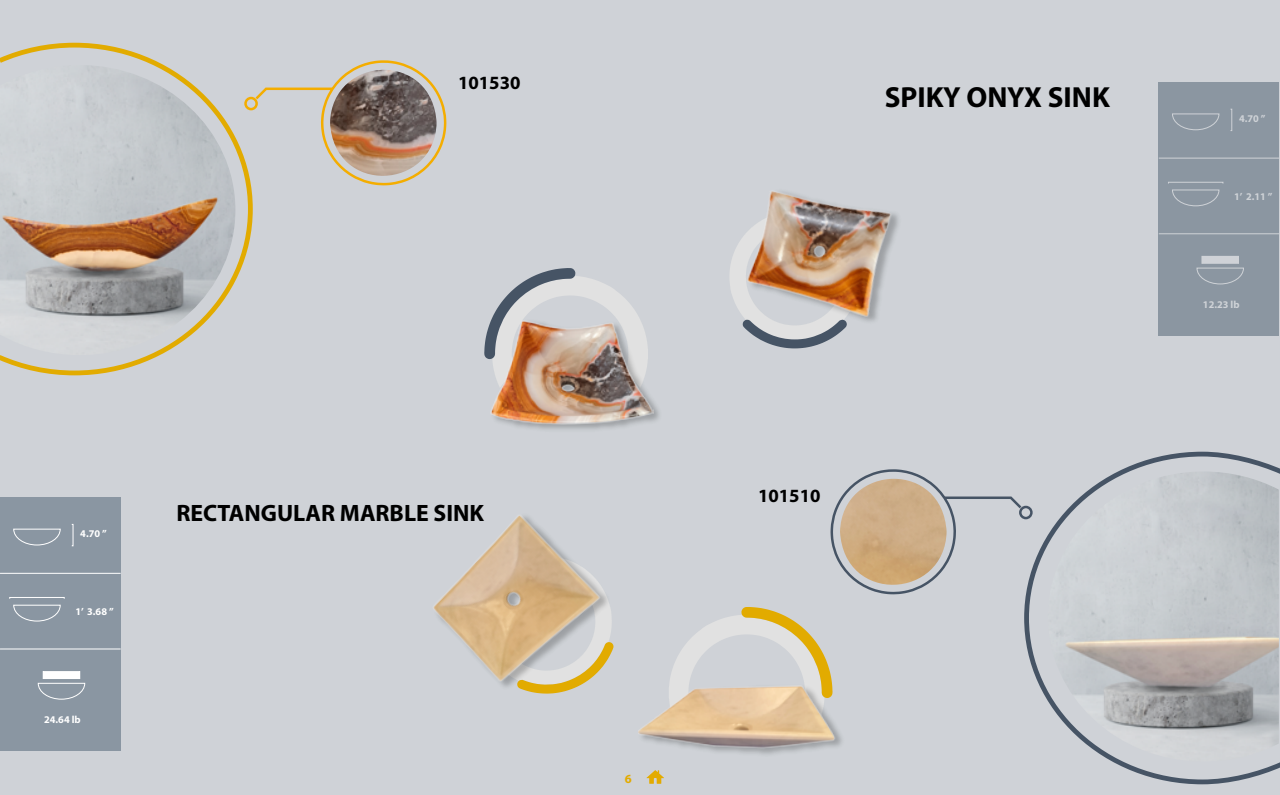
<style>
.page{position:relative;width:1280px;height:795px;background:#cfd2d7}
.page>*{position:absolute;margin:0;border:0;box-sizing:border-box;transform-origin:0 0}
.t1{font:700 29.12px "Myriad Pro";color:#000}
.t2{font:700 23.75px "Myriad Pro";color:#000}
.t3{font:700 18.75px "Myriad Pro";color:#000}
.t4{font:700 12.5px "Myriad Pro";color:#e3ab00}
.t5{font:700 10.25px "Myriad Pro";color:#fff}
</style>
<div class="page">
<svg style="left:0;top:40px;width:255px;height:338px;background:#d1cdbc"></svg>
<svg style="left:253px;top:59px;width:195px;height:128px;background:#d0cfcb"></svg>
<div style="left:244px;top:97px;width:14px;height:13px;border:2px solid #f4ad00;border-radius:50%"></div>
<svg style="left:1022px;top:449px;width:258px;height:337px;background:#bec2c9"></svg>
<svg style="left:829px;top:468px;width:195px;height:128px;background:#c7cbd0"></svg>
<div style="left:1019px;top:505px;width:14px;height:14px;border:2px solid #465465;border-radius:50%"></div>
<div style="left:0;top:497px;width:121px;height:253px;background:#8a96a2"></div>
<hr style="left:0;top:648px;width:121px;height:1px;background:#fff">
<hr style="left:0;top:573px;width:121px;height:1px;background:#fff">
<div style="left:43px;top:671px;width:37px;height:7px;background:#fff"></div>
<svg style="left:13px;top:528px;width:48px;height:17px"></svg>
<div style="left:9px;top:597px;width:56px;height:2px;border:1px solid #fff"></div>
<svg style="left:13px;top:604px;width:48px;height:17px"></svg>
<svg style="left:38px;top:682px;width:47px;height:18px"></svg>
<svg style="left:484px;top:268px;width:164px;height:120px;background:#b9bec4"></svg>
<svg style="left:729px;top:215px;width:128px;height:133px;background:#b7bcc2"></svg>
<svg style="left:669px;top:607px;width:164px;height:6px"></svg>
<img style="left:1048px;top:471px;width:231px;height:290px">
<img style="left:0;top:65px;width:235px;height:290px">
<img style="left:899px;top:187px;width:5px;height:140px">
<img style="left:742px;top:170px;width:157px;height:157px">
<img style="left:654px;top:317px;width:11px;height:117px">
<img style="left:489px;top:289px;width:165px;height:165px">
<img style="left:330px;top:70px;width:107px;height:126px">
<img style="left:414px;top:498px;width:198px;height:198px">
<img style="left:635px;top:682px;width:213px;height:77px">
<img style="left:639px;top:613px;width:200px;height:182px">
<img style="left:840px;top:479px;width:107px;height:126px">
<svg style="left:647px;top:770px;width:17px;height:13px"></svg>
<h3 class="t3" style="left:458px;top:71px;width:64px">101530</h3>
<p class="t5" style="left:80px;top:527px;width:28px">4.70 ”</p>
<p class="t5" style="left:75px;top:605px;width:40px">1’ 3.68 ”</p>
<p class="t5" style="left:44px;top:712px;width:38px">24.64 lb</p>
<h2 class="t2" style="left:176px;top:497px;width:309px">RECTANGULAR MARBLE SINK</h2>
<p class="t4" style="left:625px;top:770px;width:8px">6</p>
<h1 class="t1" style="left:885px;top:79px;width:227px">SPIKY ONYX SINK</h1>
<h3 class="t3" style="left:758px;top:483px;width:64px">101510</h3>
<p class="t5" style="left:1239px;top:112px;width:28px">4.70 ”</p>
<p class="t5" style="left:1234px;top:190px;width:40px">1’ 2.11 ”</p>
<p class="t5" style="left:1203px;top:297px;width:38px">12.23 lb</p>
</div>
